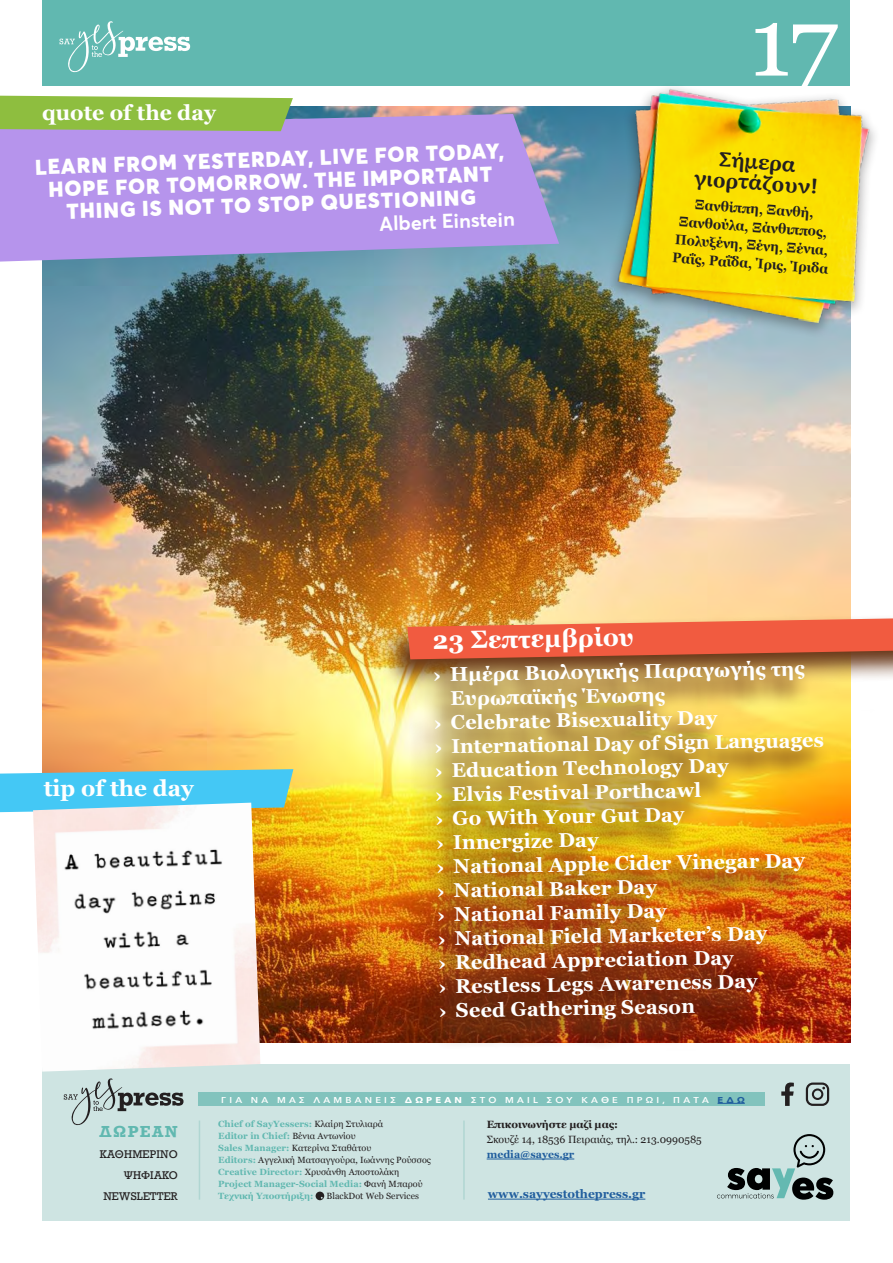
<style>
.page{position:relative;width:893px;height:1263px;background:#fff}
.page>*{position:absolute;margin:0;border:0;box-sizing:border-box;transform-origin:0 0}
.t1{font:97.5px "Georgia";color:#fff}
.t2{font:700 25.05px "Georgia";color:#fff}
.t3{font:700 22.5px "Georgia";color:#fff}
.t4{font:900 21.15px/22.6px "Averta";color:#fff;text-align:center}
.t5{font:700 21.15px "Georgia";color:#fff}
.t6{font:100 20.1px/20.5px "Arima";color:#231f20;text-align:center;scale:1.1 1}
.t7{font:700 19.95px "Georgia";color:#fff}
.t8{font:700 19.8px "Averta";color:#fff}
.t9{font:700 15px "Rockwell";letter-spacing:.095em;color:#61b8b0}
.t10{font:700 13.95px/18.1px "Georgia";color:#231f20;text-align:center;scale:.93 1}
.t11{font:700 12px "Georgia";color:#215e9e}
.t12{font:10.5px "Georgia";color:#231f20}
.t13{font:10.5px/21px "Rockwell";color:#231f20;text-align:right}
.t14{font:700 10.5px "Georgia";color:#231f20}
.t15{font:700 10.5px "Georgia";color:#215e9e}
.t16{font:700 9px/12px "Georgia";letter-spacing:.005em;color:#61b8b0}
.t17{font:9px "Georgia";letter-spacing:.005em;color:#231f20}
.t18{font:600 8.55px "Avenir Next";letter-spacing:.34em;color:#fff;scale:1.11 1}
.s1{font-weight:700}
.s2{font-weight:700;color:#215e9e}
.s3{font-weight:400;color:#231f20}
</style>
<div class="page">
<div style="left:43px;top:0;width:807px;height:85px;background:#61b8b0"></div>
<svg style="left:60px;top:21px;width:130px;height:51px"></svg>
<img style="left:43px;top:106px;width:807px;height:937px">
<svg style="left:0;top:114px;width:559px;height:148px;background:#ae94e4"></svg>
<svg style="left:0;top:96px;width:293px;height:35px;background:#91bd4a"></svg>
<svg style="left:0;top:769px;width:293px;height:43px;background:#54c6e6"></svg>
<img style="left:380px;top:613px;width:513px;height:432px">
<svg style="left:407px;top:618px;width:486px;height:41px;background:#e46443"></svg>
<div style="left:606px;top:81px;width:275px;height:258px;background:#231f20;opacity:.35"></div>
<img style="left:610px;top:81px;width:271px;height:246px">
<div style="left:43px;top:1064px;width:807px;height:156px;background:#cee4e2"></div>
<svg style="left:64px;top:1078px;width:120px;height:47px"></svg>
<svg style="left:781px;top:1082px;width:13px;height:24px"></svg>
<svg style="left:806px;top:1082px;width:23px;height:24px"></svg>
<svg style="left:316px;top:1191px;width:8px;height:9px"></svg>
<svg style="left:717px;top:1134px;width:116px;height:66px"></svg>
<hr style="left:487px;top:1159px;width:87px;height:1px;background:#215e9e">
<hr style="left:488px;top:1199px;width:157px;height:1px;background:#215e9e">
<hr style="left:199px;top:1120px;width:1px;height:79px;background:#b0d6d2">
<hr style="left:463px;top:1120px;width:2px;height:79px;background:#b0d6d2">
<div style="left:198px;top:1093px;width:567px;height:13px;background:#82c3bd"></div>
<svg style="left:717px;top:1103px;width:28px;height:1px"></svg>
<img style="left:33px;top:803px;width:227px;height:268px">
<p class="t5" style="left:42px;top:97px;width:175px">quote of the day</p>
<p class="t4" style="left:35px;top:156px;width:471px;rotate:-2deg">LEARN FROM YESTERDAY, LIVE FOR TODAY,<br>HOPE FOR TOMORROW. THE IMPORTANT<br>THING IS NOT TO STOP QUESTIONING</p>
<p class="t8" style="left:379px;top:211px;width:137px;rotate:-2deg">Albert Einstein</p>
<h1 class="t1" style="left:749px;top:-29px;width:90px">17</h1>
<p class="t6" style="left:696px;top:148px;width:114px;rotate:4deg">Σήμερα γιορτάζουν!</p>
<p class="t10" style="left:677px;top:193px;width:169px;rotate:4deg">Ξανθίππη, Ξανθή,<br>Ξανθούλα, Ξάνθιππος,<br>Πολυξένη, Ξένη, Ξένια,<br>Ραΐς, Ραΐδα, Ίρις, Ίριδα</p>
<p class="t3" style="left:44px;top:771px;width:152px">tip of the day</p>
<p class="t2" style="left:432px;top:621px;width:203px;rotate:-1deg">23 Σεπτεμβρίου</p>
<p class="t7" style="left:433px;top:660px;width:373px;rotate:-1deg">› Ημέρα Βιολογικής Παραγωγής της</p>
<p class="t7" style="left:450px;top:683px;width:216px;rotate:-1deg">Ευρωπαϊκής Ένωσης</p>
<p class="t7" style="left:434px;top:708px;width:285px;rotate:-1deg">› Celebrate Bisexuality Day</p>
<p class="t7" style="left:434px;top:732px;width:391px;rotate:-1deg">› International Day of Sign Languages</p>
<p class="t7" style="left:435px;top:756px;width:295px;rotate:-1deg">› Education Technology Day</p>
<p class="t7" style="left:435px;top:780px;width:267px;rotate:-1deg">› Elvis Festival Porthcawl</p>
<p class="t7" style="left:436px;top:804px;width:250px;rotate:-1deg">› Go With Your Gut Day</p>
<p class="t7" style="left:436px;top:828px;width:164px;rotate:-1deg">› Innergize Day</p>
<p class="t7" style="left:436px;top:852px;width:370px;rotate:-1deg">› National Apple Cider Vinegar Day</p>
<p class="t7" style="left:437px;top:876px;width:221px;rotate:-1deg">› National Baker Day</p>
<p class="t7" style="left:437px;top:900px;width:231px;rotate:-1deg">› National Family Day</p>
<p class="t7" style="left:438px;top:923px;width:331px;rotate:-1deg">› National Field Marketer’s Day</p>
<p class="t7" style="left:438px;top:947px;width:297px;rotate:-1deg">› Redhead Appreciation Day</p>
<p class="t7" style="left:438px;top:971px;width:320px;rotate:-1deg">› Restless Legs Awareness Day</p>
<p class="t7" style="left:439px;top:995px;width:257px;rotate:-1deg">› Seed Gathering Season</p>
<p class="t9" style="left:99px;top:1121px;width:80px">ΔΩΡΕΑΝ</p>
<p class="t13" style="left:100px;top:1143px;width:79px">ΚΑΘΗΜΕΡΙΝΟ<br>ΨΗΦΙΑΚΟ<br>NEWSLETTER</p>
<p class="t18" style="left:221px;top:1092px;width:473px">ΓΙΑ ΝΑ ΜΑΣ ΛΑΜΒΑΝΕΙΣ <span class="s1">ΔΩΡΕΑΝ</span> ΣΤΟ MAIL ΣΟΥ ΚΑΘΕ ΠΡΩΙ, ΠΑΤΑ <span class="s2">ΕΔΩ</span></p>
<p class="t16" style="left:218px;top:1118px;width:214px">Chief of SayΥessers: <span class="s3">Κλαίρη Στυλιαρά<br></span>Editor in Chief: <span class="s3">Βένια Αντωνίου<br></span>Sales Manager: <span class="s3">Κατερίνα Σταθάτου<br></span>Editors: <span class="s3">Αγγελική Ματσαγγούρα, Ιωάννης Ρούσσος </span>Creative Director: <span class="s3">Χρυσάνθη Αποστολάκη </span>Project Manager-Social Media: <span class="s3">Φανή Μπαρού </span>Τεχνική Υποστήριξη:</p>
<p class="t17" style="left:326px;top:1190px;width:94px">BlackDot Web Services</p>
<p class="t14" style="left:487px;top:1116px;width:133px">Επικοινωνήστε μαζί μας:</p>
<p class="t12" style="left:487px;top:1132px;width:217px">Σκουζέ 14, 18536 Πειραιάς, τηλ.: 213.0990585</p>
<p class="t15" style="left:487px;top:1146px;width:89px">media@sayes.gr</p>
<p class="t11" style="left:488px;top:1185px;width:159px">www.sayyestothepress.gr</p>
</div>
